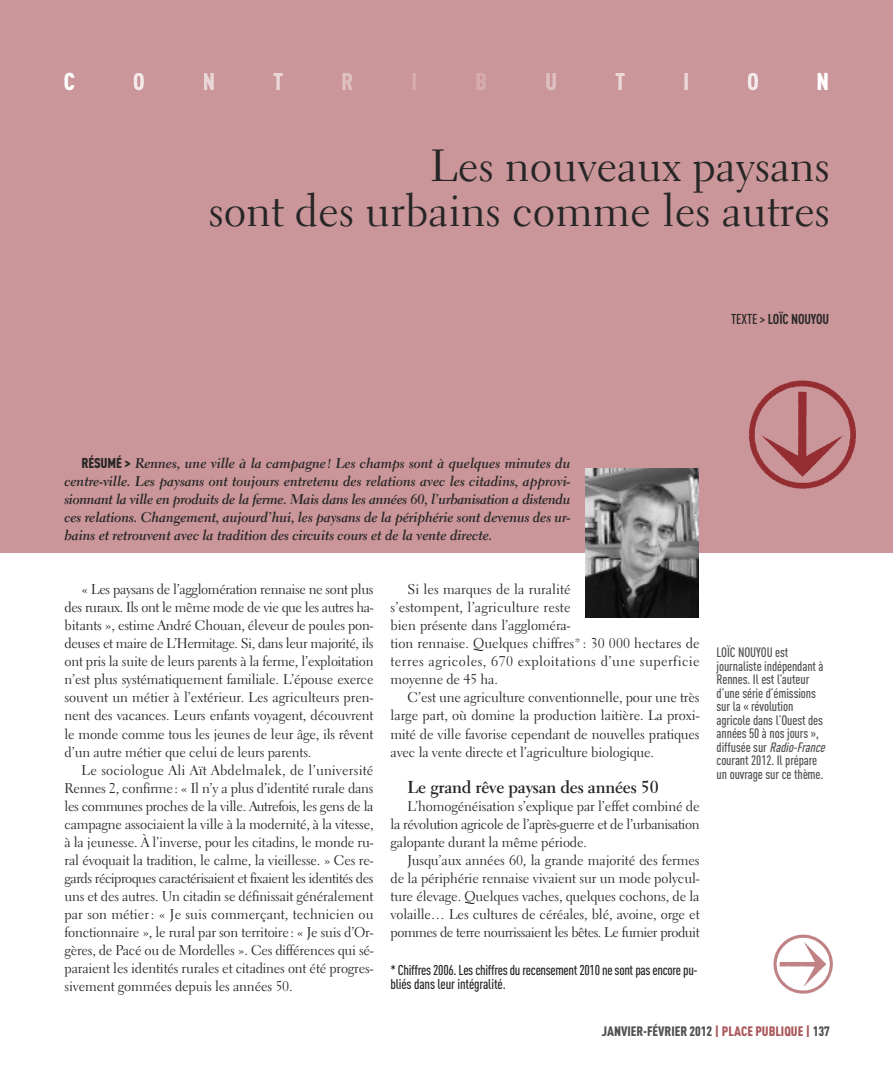
<style>
.page{position:relative;width:893px;height:1085px;background:#fff}
.page>*{position:absolute;margin:0;border:0;box-sizing:border-box;transform-origin:0 0}
.t1{font:45px/45px "Electra LT";color:#272627;text-align:right}
.t2{font:900 24px "DIN Cond";color:#fff}
.t3{font:700 17.25px "Electra LT";letter-spacing:-.01em;color:#272627}
.t4{font:14.1px/18px "Electra LT";letter-spacing:-.01em;color:#272627;text-align:justify}
.t5{font:14.1px/18px "Electra LT Bold Cursive";letter-spacing:-.01em;color:#272627;text-align:justify}
.t6{font:500 14.1px/13.5px "DIN Cond";letter-spacing:-.02em;color:#272627}
.t7{font:700 14.1px "DIN Cond";letter-spacing:-.01em;color:#272627}
.t8{font:500 13.5px/13.5px "DIN Cond";letter-spacing:-.01em;color:#525152}
.t9{font:900 13.5px "DIN Cond";color:#525152}
.s1{font-weight:500}
.s2{font-family:"DIN Cond";font-weight:900}
.s3{font-style:italic}
.s4{color:#aa575b}
</style>
<div class="page">
<img style="left:773px;top:934px;width:60px;height:60px">
<div style="left:0;top:0;width:893px;height:552px;background:#ca9699"></div>
<img style="left:748px;top:380px;width:108px;height:109px">
<svg style="left:134px;top:73px;width:10px;height:17px"></svg>
<svg style="left:204px;top:73px;width:79px;height:17px"></svg>
<svg style="left:342px;top:73px;width:11px;height:17px"></svg>
<svg style="left:412px;top:73px;width:74px;height:17px"></svg>
<svg style="left:546px;top:73px;width:10px;height:17px"></svg>
<svg style="left:615px;top:73px;width:73px;height:17px"></svg>
<svg style="left:748px;top:73px;width:10px;height:17px"></svg>
<img style="left:586px;top:468px;width:113px;height:149px">
<h2 class="t2" style="left:64px;top:67px;width:13px">C</h2>
<h2 class="t2" style="left:817px;top:67px;width:14px">N</h2>
<h1 class="t1" style="left:209px;top:147px;width:623px">Les nouveaux paysans<br>sont des urbains comme les autres</h1>
<p class="t7" style="left:731px;top:311px;width:99px"><span class="s1">TEXTE &gt;</span> LOÏC NOUYOU</p>
<p class="t5" style="left:64px;top:456px;width:508px;text-indent:17px"><span class="s2">RÉSUMÉ &gt;</span> Rennes, une ville à la campagne! Les champs sont à quelques minutes du centre-ville. Les paysans ont toujours entretenu des relations avec les citadins, approvi&shy;sionnant la ville en produits de la ferme. Mais dans les années 60, l’urbanisation a distendu ces relations. Changement, aujourd’hui, les paysans de la périphérie sont devenus des ur&shy;bains et retrouvent avec la tradition des circuits cours et de la vente directe.</p>
<p class="t4" style="left:65px;top:582px;width:311px;text-indent:17px">« Les paysans de l’agglomération rennaise ne sont plus des ruraux. Ils ont le même mode de vie que les autres ha&shy;bitants », estime André Chouan, éleveur de poules pon&shy;deuses et maire de L’Hermitage. Si, dans leur majorité, ils ont pris la suite de leurs parents à la ferme, l’exploitation n’est plus systématiquement familiale. L’épouse exerce souvent un métier à l’extérieur. Les agriculteurs pren&shy;nent des vacances. Leurs enfants voyagent, découvrent le monde comme tous les jeunes de leur âge, ils rêvent d’un autre métier que celui de leurs parents.</p>
<p class="t4" style="left:64px;top:762px;width:311px;text-indent:17px">Le sociologue Ali Aït Abdelmalek, de l’université Rennes 2, confirme: « Il n’y a plus d’identité rurale dans les communes proches de la ville. Autrefois, les gens de la campagne associaient la ville à la modernité, à la vitesse, à la jeunesse. À l’inverse, pour les citadins, le monde ru&shy;ral évoquait la tradition, le calme, la vieillesse. » Ces re&shy;gards réciproques caractérisaient et fixaient les identités des uns et des autres. Un citadin se définissait généralement par son métier: « Je suis commerçant, technicien ou fonctionnaire », le rural par son territoire: « Je suis d’Or&shy;gères, de Pacé ou de Mordelles ». Ces différences qui sé&shy;paraient les identités rurales et citadines ont été progres&shy;sivement gommées depuis les années 50.</p>
<p class="t4" style="left:391px;top:582px;width:310px;text-align:left;text-indent:17px">Si les marques de la ruralité<br>s’estompent, l’agriculture reste<br>bien présente dans l’aggloméra-<br>tion rennaise. Quelques chiffres*: 30 000 hectares de terres agricoles, 670 exploitations d’une superficie moyenne de 45 ha.</p>
<p class="t4" style="left:391px;top:690px;width:310px;text-indent:17px">C’est une agriculture conventionnelle, pour une très large part, où domine la production laitière. La proxi&shy;mité de ville favorise cependant de nouvelles pratiques avec la vente directe et l’agriculture biologique.</p>
<p class="t3" style="left:408px;top:779px;width:253px">Le grand rêve paysan des années 50</p>
<p class="t4" style="left:391px;top:798px;width:310px;text-indent:17px">L’homogénéisation s’explique par l’effet combiné de la révolution agricole de l’après-guerre et de l’urbanisation galopante durant la même période.</p>
<p class="t4" style="left:391px;top:852px;width:310px;text-indent:17px">Jusqu’aux années 60, la grande majorité des fermes de la périphérie rennaise vivaient sur un mode polycul&shy;ture élevage. Quelques vaches, quelques cochons, de la volaille… Les cultures de céréales, blé, avoine, orge et pommes de terre nourrissaient les bêtes. Le fumier produit</p>
<p class="t6" style="left:390px;top:962px;width:309px">* Chiffres 2006. Les chiffres du recensement 2010 ne sont pas encore pu&shy;bliés dans leur intégralité.</p>
<p class="t8" style="left:717px;top:645px;width:113px">LOÏC NOUYOU est journaliste indépendant à<br>Rennes. Il est l’auteur d’une série d’émissions sur la « révolution agricole dans l’Ouest des années 50 à nos jours », diffusée sur <span class="s3">Radio-France </span>courant 2012. Il prépare un ouvrage sur ce thème.</p>
<p class="t9" style="left:601px;top:1023px;width:230px">JANVIER-FÉVRIER 2012 <span class="s4">| PLACE PUBLIQUE |</span> 137</p>
</div>
